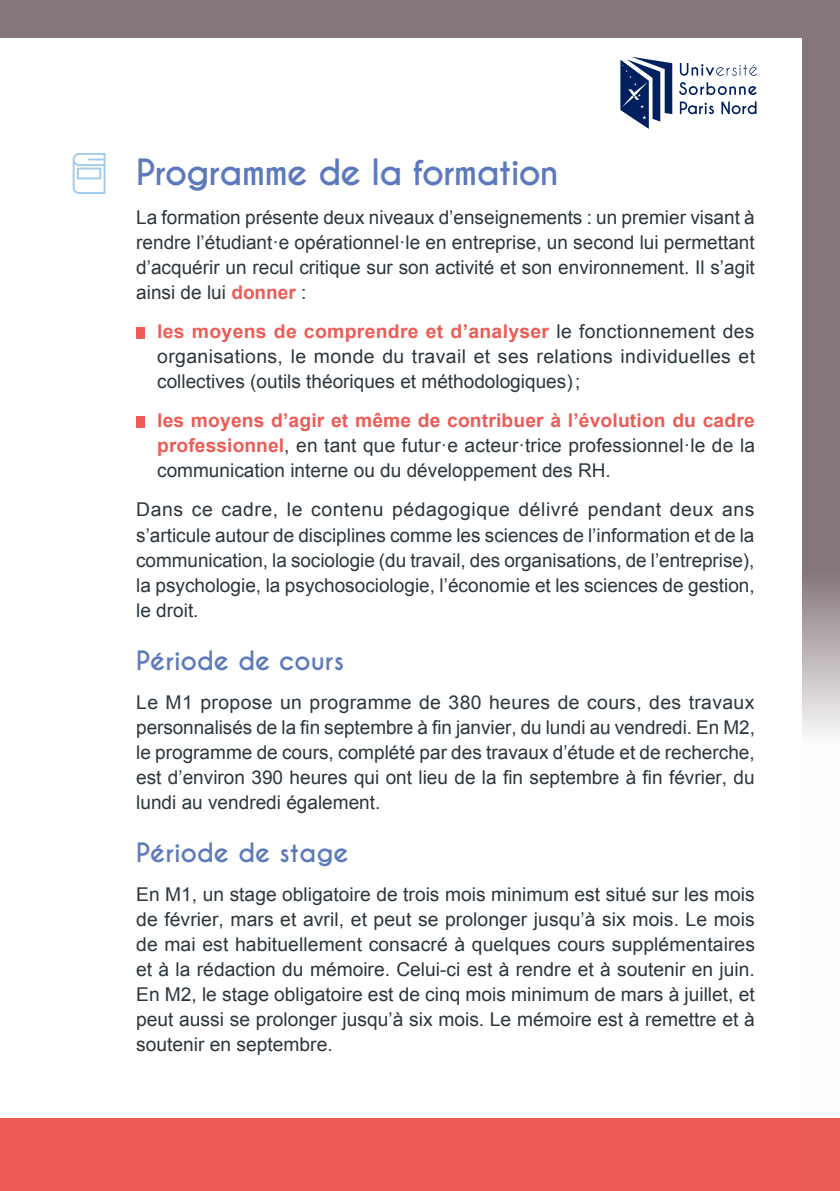
<style>
.page{position:relative;width:840px;height:1191px;background:#fff}
.page>*{position:absolute;margin:0;border:0;box-sizing:border-box;transform-origin:0 0}
.t1{font:700 34px "Caviar Dreams";letter-spacing:-.025em;color:#5c79bc}
.t2{font:700 25px "Caviar Dreams";color:#5c79bc}
.t3{font:19px/25px "Arial";color:#2c363c;text-align:justify}
.s1{font-weight:700;color:#ed5c56}
</style>
<div class="page">
<svg style="left:679px;top:63px;width:77px;height:13px"></svg>
<svg style="left:679px;top:82px;width:77px;height:13px"></svg>
<svg style="left:679px;top:102px;width:34px;height:12px"></svg>
<svg style="left:721px;top:101px;width:35px;height:13px"></svg>
<svg style="left:620px;top:57px;width:52px;height:72px"></svg>
<div style="left:0;top:1119px;width:839px;height:72px;background:#ed5c56"></div>
<svg style="left:801px;top:38px;width:38px;height:1081px"></svg>
<div style="left:0;top:0;width:839px;height:38px;background:#85767d"></div>
<div style="left:136px;top:327px;width:9px;height:11px;background:#ed5c56"></div>
<div style="left:136px;top:416px;width:9px;height:11px;background:#ed5c56"></div>
<svg style="left:73px;top:153px;width:32px;height:41px"></svg>
<p class="t1" style="left:136px;top:152px;width:424px">Programme de la formation</p>
<p class="t3" style="left:136px;top:205px;width:619px">La formation présente deux niveaux d’enseignements : un premier visant à rendre l’étudiant·e opérationnel·le en entreprise, un second lui permettant d’acquérir un recul critique sur son activité et son environnement. Il s’agit ainsi de lui <span class="s1">donner</span> :</p>
<p class="t3" style="left:157px;top:319px;width:599px"><span class="s1">les moyens de comprendre et d’analyser</span> le fonctionnement des organisations, le monde du travail et ses relations individuelles et collectives (outils théoriques et méthodologiques);</p>
<p class="t3" style="left:157px;top:408px;width:599px"><span class="s1">les moyens d’agir et même de contribuer à l’évolution du cadre professionnel</span>, en tant que futur·e acteur·trice professionnel·le de la communication interne ou du développement des RH.</p>
<p class="t3" style="left:136px;top:497px;width:619px">Dans ce cadre, le contenu pédagogique délivré pendant deux ans s’articule autour de disciplines comme les sciences de l’information et de la communication, la sociologie (du travail, des organisations, de l’entreprise), la psychologie, la psychosociologie, l’économie et les sciences de gestion, le droit.</p>
<p class="t2" style="left:136px;top:645px;width:209px">Période de cours</p>
<p class="t3" style="left:136px;top:689px;width:620px">Le M1 propose un programme de 380 heures de cours, des travaux personnalisés de la fin septembre à fin janvier, du lundi au vendredi. En M2, le programme de cours, complété par des travaux d’étude et de recherche, est d’environ 390 heures qui ont lieu de la fin septembre à fin février, du lundi au vendredi également.</p>
<p class="t2" style="left:136px;top:837px;width:214px">Période de stage</p>
<p class="t3" style="left:136px;top:881px;width:620px">En M1, un stage obligatoire de trois mois minimum est situé sur les mois de février, mars et avril, et peut se prolonger jusqu’à six mois. Le mois de mai est habituellement consacré à quelques cours supplémentaires et à la rédaction du mémoire. Celui-ci est à rendre et à soutenir en juin.<br>En M2, le stage obligatoire est de cinq mois minimum de mars à juillet, et peut aussi se prolonger jusqu’à six mois. Le mémoire est à remettre et à soutenir en septembre.</p>
</div>
